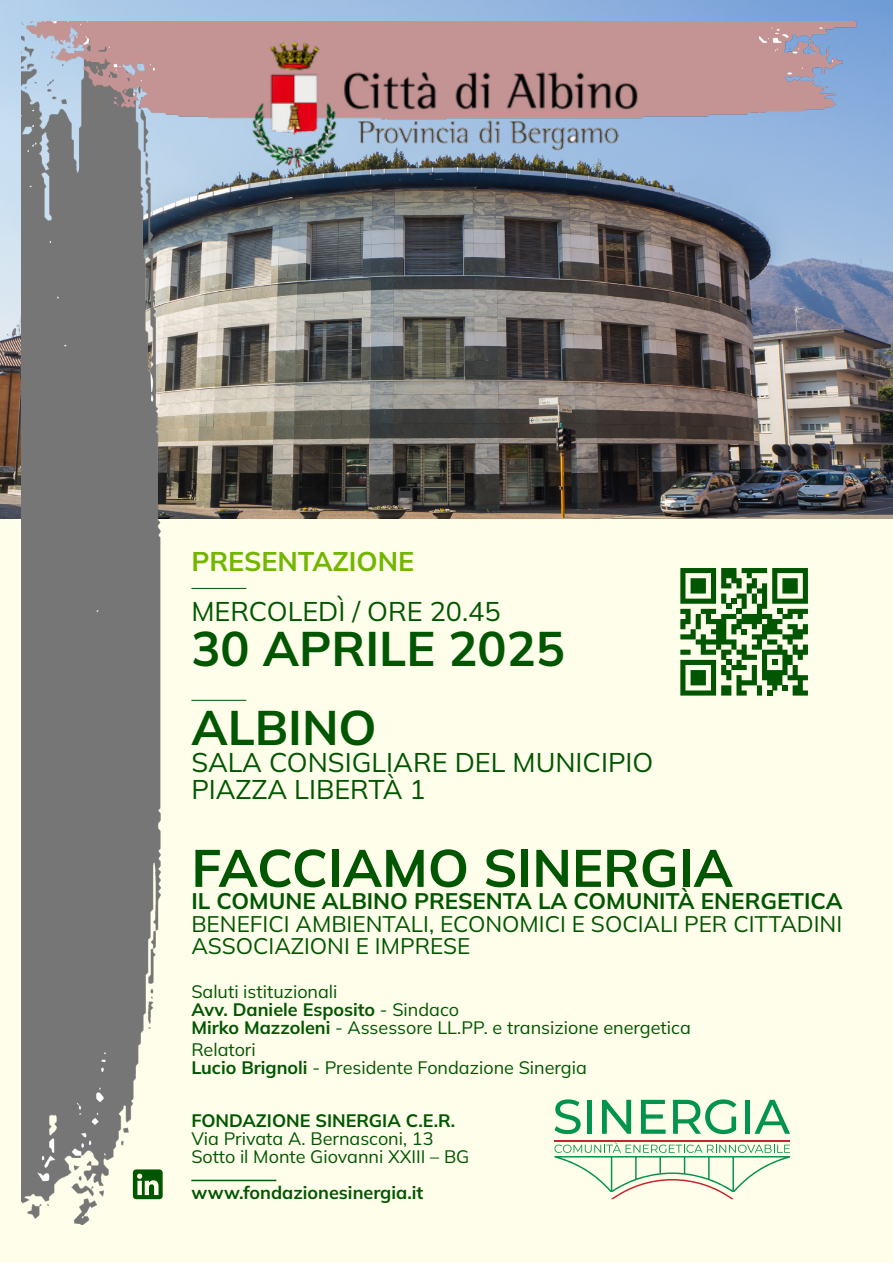
<style>
.page{position:relative;width:893px;height:1263px;background:#fffeeb}
.page>*{position:absolute;margin:0;border:0;box-sizing:border-box;transform-origin:0 0}
.t1{font:700 52.5px "Mulish";color:#015601}
.t2{font:700 48.45px/79.5px "Mulish";color:#015601}
.t3{font:27px/27px "Mulish";color:#015601}
.t4{font:700 27px "Mulish";color:#72b600}
.t5{font:22.5px/22.5px "Mulish";color:#015601}
.t6{font:700 22.5px "Mulish";color:#015601}
.t7{font:18px/18px "Mulish";color:#015601}
.t8{font:700 18px "Mulish";color:#015601}
.s1{font-weight:700}
</style>
<div class="page">
<img style="left:0;top:0;width:893px;height:519px">
<img style="left:21px;top:21px;width:851px;height:1203px">
<hr style="left:191px;top:1180px;width:85px;height:1px;background:#015601">
<svg style="left:680px;top:568px;width:128px;height:128px"></svg>
<hr style="left:191px;top:588px;width:55px;height:1px;background:#015601">
<hr style="left:191px;top:700px;width:55px;height:1px;background:#015601">
<svg style="left:133px;top:1169px;width:30px;height:30px"></svg>
<svg style="left:554px;top:1099px;width:27px;height:35px"></svg>
<div style="left:587px;top:1100px;width:5px;height:34px;background:#00944d"></div>
<svg style="left:602px;top:1100px;width:29px;height:34px"></svg>
<svg style="left:641px;top:1100px;width:25px;height:34px"></svg>
<svg style="left:673px;top:1099px;width:63px;height:35px"></svg>
<div style="left:745px;top:1100px;width:5px;height:34px;background:#00944d"></div>
<svg style="left:754px;top:1100px;width:36px;height:34px"></svg>
<hr style="left:554px;top:1140px;width:236px;height:1px;background:#c8242b">
<svg style="left:554px;top:1142px;width:236px;height:57px"></svg>
<h3 class="t4" style="left:191px;top:543px;width:224px">PRESENTAZIONE</h3>
<h3 class="t3" style="left:191px;top:597px;width:311px">MERCOLEDÌ / ORE 20.45</h3>
<h2 class="t2" style="left:191px;top:607px;width:375px">30 APRILE 2025<br>ALBINO</h2>
<h3 class="t3" style="left:191px;top:748px;width:464px">SALA CONSIGLIARE DEL MUNICIPIO<br>PIAZZA LIBERTÀ 1</h3>
<h1 class="t1" style="left:191px;top:832px;width:543px">FACCIAMO SINERGIA</h1>
<p class="t6" style="left:191px;top:886px;width:653px">IL COMUNE ALBINO PRESENTA LA COMUNITÀ ENERGETICA</p>
<p class="t5" style="left:191px;top:912px;width:652px">BENEFICI AMBIENTALI, ECONOMICI E SOCIALI PER CITTADINI<br>ASSOCIAZIONI E IMPRESE</p>
<p class="t7" style="left:191px;top:982px;width:501px">Saluti istituzionali<br><span class="s1">Avv. Daniele Esposito</span> - Sindaco<br><span class="s1">Mirko Mazzoleni</span> - Assessore LL.PP. e transizione energetica</p>
<p class="t7" style="left:191px;top:1040px;width:397px">Relatori<br><span class="s1">Lucio Brignoli</span> - Presidente Fondazione Sinergia</p>
<p class="t8" style="left:191px;top:1108px;width:265px">FONDAZIONE SINERGIA C.E.R.</p>
<p class="t7" style="left:191px;top:1129px;width:280px">Via Privata A. Bernasconi, 13<br>Sotto il Monte Giovanni XXIII – BG</p>
<p class="t8" style="left:191px;top:1180px;width:233px">www.fondazionesinergia.it</p>
</div>
